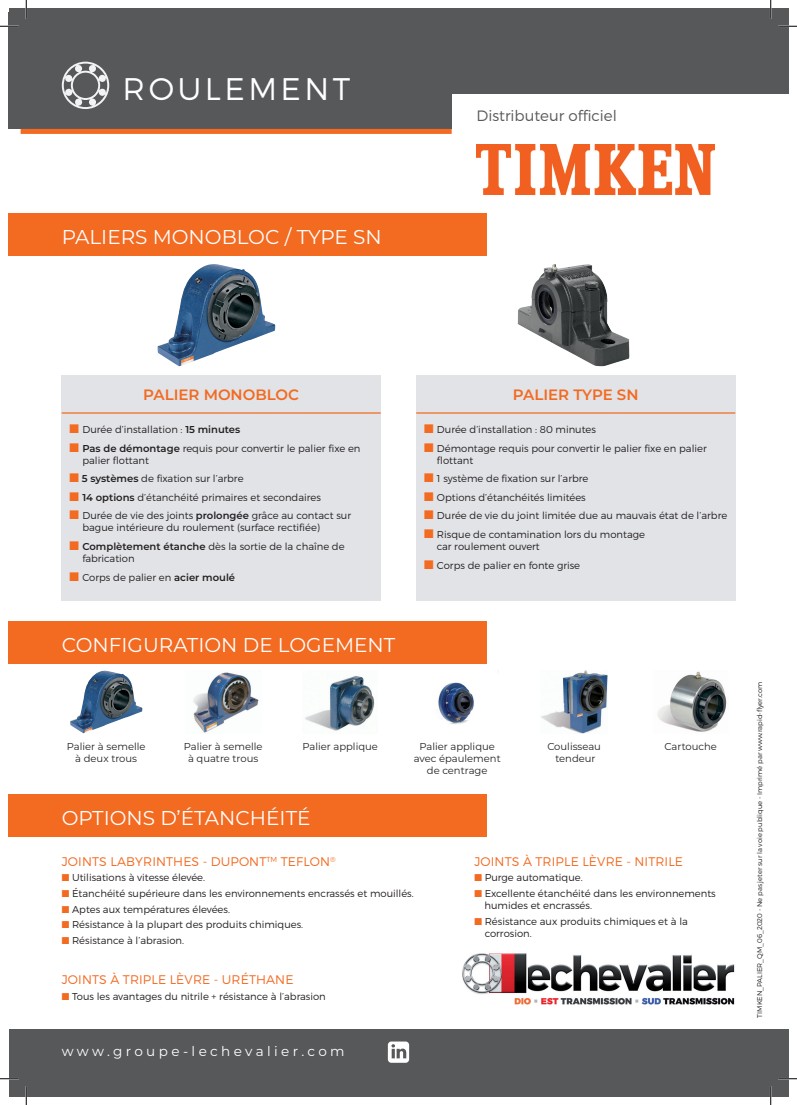
<style>
.page{position:relative;width:797px;height:1105px;background:#fff}
.page>*{position:absolute;margin:0;border:0;box-sizing:border-box;transform-origin:0 0}
.t1{font:300 31.25px "Montserrat";letter-spacing:.11em;color:#fff}
.t2{font:20px "Montserrat";color:#fff}
.t3{font:600 15px "Montserrat";color:#f36a21}
.t4{font:300 15px "Montserrat";color:#57585a}
.t5{font:13.62px "Montserrat";letter-spacing:.25em;color:#fff}
.t6{font:300 12.5px "Montserrat";letter-spacing:.01em;color:#f36a21}
.t7{font:300 10px/12px "Montserrat";color:#231f20}
.t8{font:10px/12px "Montserrat";color:#231f20;text-align:center}
.t9{font:300 6.88px "Montserrat";color:#231f20}
.s1{color:#f36a21}
.s2{font-weight:600}
</style>
<div class="page">
<img style="left:462px;top:953px;width:273px;height:52px">
<div style="left:9px;top:12px;width:442px;height:117px;background:#57585a"></div>
<div style="left:9px;top:9px;width:779px;height:85px;background:#57585a"></div>
<div style="left:9px;top:1029px;width:779px;height:67px;background:#57585a"></div>
<svg style="left:388px;top:1041px;width:21px;height:22px"></svg>
<div style="left:21px;top:129px;width:430px;height:5px;background:#f36a21"></div>
<div style="left:9px;top:213px;width:478px;height:43px;background:#f36a21"></div>
<div style="left:9px;top:621px;width:478px;height:43px;background:#f36a21"></div>
<div style="left:9px;top:794px;width:478px;height:43px;background:#f36a21"></div>
<svg style="left:62px;top:62px;width:47px;height:47px"></svg>
<img style="left:476px;top:145px;width:238px;height:50px">
<div style="left:62px;top:375px;width:319px;height:225px;background:#e1e3e6"></div>
<div style="left:416px;top:375px;width:319px;height:225px;background:#e1e3e6"></div>
<hr style="left:62px;top:412px;width:319px;height:2px;background:#f36a21">
<hr style="left:416px;top:412px;width:319px;height:2px;background:#f36a21">
<img style="left:157px;top:264px;width:118px;height:102px">
<img style="left:70px;top:671px;width:72px;height:62px">
<img style="left:193px;top:672px;width:66px;height:61px">
<img style="left:305px;top:676px;width:70px;height:55px">
<img style="left:438px;top:682px;width:36px;height:42px">
<img style="left:541px;top:671px;width:67px;height:62px">
<img style="left:657px;top:671px;width:70px;height:61px">
<img style="left:517px;top:264px;width:112px;height:102px">
<svg style="left:0;top:25px;width:19px;height:2px"></svg>
<svg style="left:778px;top:25px;width:19px;height:2px"></svg>
<svg style="left:0;top:1078px;width:18px;height:1px"></svg>
<svg style="left:779px;top:1078px;width:18px;height:1px"></svg>
<svg style="left:25px;top:0;width:2px;height:19px"></svg>
<svg style="left:25px;top:1086px;width:2px;height:19px"></svg>
<svg style="left:770px;top:0;width:1px;height:18px"></svg>
<svg style="left:770px;top:1087px;width:1px;height:18px"></svg>
<h1 class="t1" style="left:123px;top:70px;width:229px">ROULEMENT</h1>
<h2 class="t2" style="left:62px;top:223px;width:321px">PALIERS MONOBLOC / TYPE SN</h2>
<h3 class="t4" style="left:476px;top:107px;width:142px">Distributeur officiel</h3>
<h3 class="t3" style="left:143px;top:384px;width:157px">PALIER MONOBLOC</h3>
<p class="t7" style="left:69px;top:423px;width:172px"><span class="s1">■</span> Durée d’installation : <span class="s2">15 minutes</span></p>
<p class="t7" style="left:82px;top:442px;width:279px;text-indent:-13px"><span class="s1">■</span> <span class="s2">Pas de démontage</span> requis pour convertir le palier fixe en palier flottant</p>
<p class="t7" style="left:69px;top:473px;width:175px"><span class="s1">■</span> <span class="s2">5 systèmes</span> de fixation sur l’arbre</p>
<p class="t7" style="left:69px;top:491px;width:253px"><span class="s1">■</span> <span class="s2">14 options</span> d’étanchéité primaires et secondaires</p>
<p class="t7" style="left:82px;top:510px;width:270px;text-indent:-13px"><span class="s1">■</span> Durée de vie des joints <span class="s2">prolongée</span> grâce au contact sur bague intérieure du roulement (surface rectifiée)</p>
<p class="t7" style="left:82px;top:540px;width:264px;text-indent:-13px"><span class="s1">■</span> <span class="s2">Complètement étanche</span> dès la sortie de la chaîne de fabrication</p>
<p class="t7" style="left:69px;top:571px;width:167px"><span class="s1">■</span> Corps de palier en <span class="s2">acier moulé</span></p>
<h2 class="t2" style="left:62px;top:631px;width:335px">CONFIGURATION DE LOGEMENT</h2>
<h3 class="t3" style="left:513px;top:384px;width:127px">PALIER TYPE SN</h3>
<p class="t7" style="left:424px;top:423px;width:173px"><span class="s1">■</span> Durée d’installation : 80 minutes</p>
<p class="t7" style="left:437px;top:442px;width:271px;text-indent:-13px"><span class="s1">■</span> Démontage requis pour convertir le palier fixe en palier flottant</p>
<p class="t7" style="left:424px;top:473px;width:166px"><span class="s1">■</span> 1 système de fixation sur l’arbre</p>
<p class="t7" style="left:424px;top:491px;width:163px"><span class="s1">■</span> Options d’étanchéités limitées</p>
<p class="t7" style="left:424px;top:510px;width:305px"><span class="s1">■</span> Durée de vie du joint limitée due au mauvais état de l’arbre</p>
<p class="t7" style="left:437px;top:528px;width:210px;text-indent:-13px"><span class="s1">■</span> Risque de contamination lors du montage car roulement ouvert</p>
<p class="t7" style="left:424px;top:559px;width:158px"><span class="s1">■</span> Corps de palier en fonte grise</p>
<p class="t8" style="left:67px;top:740px;width:80px">Palier à semelle à deux trous</p>
<p class="t8" style="left:184px;top:740px;width:80px">Palier à semelle à quatre trous</p>
<p class="t8" style="left:302px;top:740px;width:77px">Palier applique</p>
<p class="t8" style="left:413px;top:740px;width:89px">Palier applique avec épaulement de centrage</p>
<p class="t8" style="left:547px;top:740px;width:55px">Coulisseau tendeur</p>
<p class="t8" style="left:664px;top:740px;width:54px">Cartouche</p>
<h2 class="t2" style="left:62px;top:804px;width:250px">OPTIONS D’ÉTANCHÉITÉ</h2>
<p class="t6" style="left:62px;top:854px;width:275px">JOINTS LABYRINTHES - DUPONT<sup>TM</sup> TEFLON<sup>®</sup></p>
<p class="t7" style="left:62px;top:872px;width:145px"><span class="s1">■</span> Utilisations à vitesse élevée.</p>
<p class="t7" style="left:62px;top:887px;width:353px"><span class="s1">■</span> Étanchéité supérieure dans les environnements encrassés et mouillés.</p>
<p class="t7" style="left:62px;top:903px;width:170px"><span class="s1">■</span> Aptes aux températures élevées.</p>
<p class="t7" style="left:62px;top:918px;width:243px"><span class="s1">■</span> Résistance à la plupart des produits chimiques.</p>
<p class="t7" style="left:62px;top:934px;width:124px"><span class="s1">■</span> Résistance à l’abrasion.</p>
<p class="t6" style="left:62px;top:972px;width:233px">JOINTS À TRIPLE LÈVRE - URÉTHANE</p>
<p class="t7" style="left:62px;top:990px;width:266px"><span class="s1">■</span> Tous les avantages du nitrile + résistance à l’abrasion</p>
<h3 class="t5" style="left:62px;top:1042px;width:284px">www.groupe-lechevalier.com</h3>
<p class="t6" style="left:474px;top:854px;width:210px">JOINTS À TRIPLE LÈVRE - NITRILE</p>
<p class="t7" style="left:474px;top:872px;width:110px"><span class="s1">■</span> Purge automatique.</p>
<p class="t7" style="left:484px;top:887px;width:233px;text-indent:-10px"><span class="s1">■</span> Excellente étanchéité dans les environnements humides et encrassés.</p>
<p class="t7" style="left:484px;top:915px;width:205px;text-indent:-10px"><span class="s1">■</span> Résistance aux produits chimiques et à la corrosion.</p>
<p class="t9" style="left:755px;top:1017px;width:337px;rotate:-90deg">TIMKEN_PALIER_QM_06_2020 - Ne pas jeter sur la voie publique - Imprimé par www.rapid-flyer.com</p>
</div>
